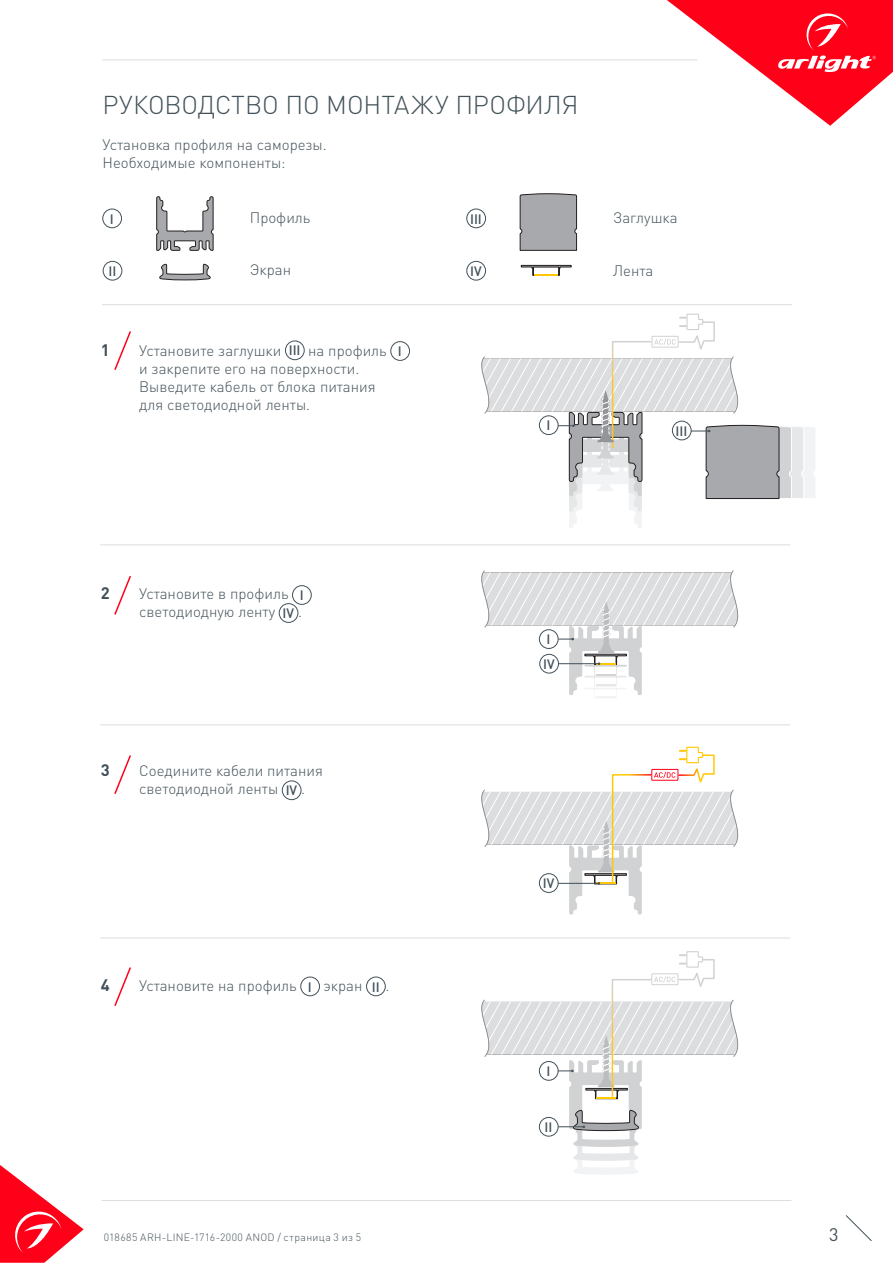
<style>
.page{position:relative;width:893px;height:1263px;background:#fff}
.page>*{position:absolute;margin:0;border:0;box-sizing:border-box;transform-origin:0 0}
.t1{font:300 25.5px "DIN Pro";letter-spacing:-.005em;color:#425159}
.t2{font:18px "DIN Pro";color:#425159}
.t3{font:700 16.5px "DIN Pro";color:#425159}
.t4{font:300 15px/18px "DIN Pro";color:#425159}
.t5{font:500 13.5px "DIN Pro";color:#425159}
.t6{font:300 10.5px "DIN Pro";letter-spacing:.04em;color:#425159}
</style>
<div class="page">
<svg style="left:0;top:1165px;width:84px;height:98px"></svg>
<svg style="left:845px;top:1215px;width:27px;height:26px"></svg>
<svg style="left:667px;top:0;width:226px;height:126px"></svg>
<hr style="left:102px;top:60px;width:595px;height:1px;background:#dcdddf">
<hr style="left:102px;top:1200px;width:689px;height:1px;background:#dcdddf">
<hr style="left:102px;top:304px;width:690px;height:1px;background:#dcdddf">
<svg style="left:521px;top:265px;width:51px;height:11px"></svg>
<hr style="left:534px;top:274px;width:24px;height:2px;background:#ffc800">
<div style="left:103px;top:209px;width:19px;height:19px;border:1px solid #425159;border-radius:50%"></div>
<div style="left:103px;top:261px;width:19px;height:19px;border:1px solid #425159;border-radius:50%"></div>
<div style="left:467px;top:209px;width:19px;height:19px;border:1px solid #425159;border-radius:50%"></div>
<div style="left:467px;top:261px;width:19px;height:19px;border:1px solid #425159;border-radius:50%"></div>
<svg style="left:156px;top:196px;width:57px;height:55px"></svg>
<svg style="left:159px;top:264px;width:52px;height:16px"></svg>
<svg style="left:520px;top:193px;width:57px;height:58px;background:#a1a1a5"></svg>
<hr style="left:100px;top:544px;width:690px;height:1px;background:#dcdddf">
<hr style="left:100px;top:724px;width:690px;height:1px;background:#dcdddf">
<hr style="left:100px;top:937px;width:690px;height:1px;background:#dcdddf">
<div style="left:285px;top:341px;width:19px;height:19px;border:1px solid #425159;border-radius:50%"></div>
<div style="left:391px;top:341px;width:19px;height:20px;border:1px solid #425159;border-radius:50%"></div>
<div style="left:282px;top:781px;width:19px;height:19px;border:1px solid #425159;border-radius:50%"></div>
<div style="left:301px;top:977px;width:19px;height:19px;border:1px solid #425159;border-radius:50%"></div>
<div style="left:366px;top:977px;width:19px;height:19px;border:1px solid #425159;border-radius:50%"></div>
<div style="left:292px;top:585px;width:19px;height:20px;border:1px solid #425159;border-radius:50%"></div>
<div style="left:279px;top:603px;width:19px;height:20px;border:1px solid #425159;border-radius:50%"></div>
<svg style="left:114px;top:331px;width:17px;height:39px"></svg>
<svg style="left:114px;top:576px;width:17px;height:39px"></svg>
<svg style="left:114px;top:755px;width:17px;height:39px"></svg>
<svg style="left:114px;top:967px;width:17px;height:39px"></svg>
<svg style="left:481px;top:313px;width:334px;height:215px"></svg>
<svg style="left:481px;top:570px;width:258px;height:128px"></svg>
<svg style="left:481px;top:746px;width:258px;height:168px"></svg>
<svg style="left:481px;top:951px;width:258px;height:223px"></svg>
<p class="t1" style="left:103px;top:87px;width:477px">РУКОВОДСТВО ПО МОНТАЖУ ПРОФИЛЯ</p>
<p class="t4" style="left:103px;top:134px;width:226px">Установка профиля на саморезы.</p>
<p class="t4" style="left:103px;top:152px;width:185px">Необходимые компоненты:</p>
<p class="t5" style="left:110px;top:209px;width:5px">I</p>
<p class="t5" style="left:108px;top:262px;width:9px">II</p>
<p class="t4" style="left:613px;top:208px;width:66px">Заглушка</p>
<p class="t4" style="left:250px;top:208px;width:62px">Профиль</p>
<p class="t4" style="left:250px;top:260px;width:43px">Экран</p>
<p class="t4" style="left:613px;top:260px;width:42px">Лента</p>
<p class="t5" style="left:470px;top:209px;width:13px">III</p>
<p class="t5" style="left:470px;top:262px;width:13px">IV</p>
<p class="t3" style="left:101px;top:339px;width:10px">1</p>
<p class="t4" style="left:139px;top:341px;width:144px">Установите заглушки</p>
<p class="t5" style="left:289px;top:341px;width:13px">III</p>
<p class="t4" style="left:308px;top:341px;width:80px">на профиль</p>
<p class="t5" style="left:398px;top:342px;width:5px">I</p>
<p class="t4" style="left:139px;top:359px;width:238px">и закрепите его на поверхности.<br>Выведите кабель от блока питания для светодиодной ленты.</p>
<p class="t3" style="left:101px;top:582px;width:10px">2</p>
<p class="t4" style="left:139px;top:584px;width:151px">Установите в профиль</p>
<p class="t5" style="left:300px;top:586px;width:5px">I</p>
<p class="t4" style="left:139px;top:602px;width:138px">светодиодную ленту</p>
<p class="t5" style="left:283px;top:604px;width:13px">IV</p>
<p class="t4" style="left:298px;top:602px;width:5px">.</p>
<p class="t3" style="left:101px;top:759px;width:10px">3</p>
<p class="t4" style="left:139px;top:761px;width:185px">Соедините кабели питания светодиодной ленты</p>
<p class="t5" style="left:286px;top:781px;width:13px">IV</p>
<p class="t4" style="left:301px;top:779px;width:5px">.</p>
<p class="t3" style="left:101px;top:974px;width:10px">4</p>
<p class="t4" style="left:139px;top:976px;width:159px">Установите на профиль</p>
<p class="t5" style="left:308px;top:977px;width:5px">I</p>
<p class="t4" style="left:323px;top:976px;width:41px">экран</p>
<p class="t5" style="left:372px;top:977px;width:9px">II</p>
<p class="t4" style="left:385px;top:976px;width:5px">.</p>
<p class="t5" style="left:547px;top:416px;width:5px">I</p>
<p class="t5" style="left:547px;top:630px;width:5px">I</p>
<p class="t5" style="left:543px;top:655px;width:13px">IV</p>
<p class="t5" style="left:543px;top:874px;width:13px">IV</p>
<p class="t5" style="left:547px;top:1062px;width:5px">I</p>
<p class="t5" style="left:545px;top:1118px;width:9px">II</p>
<p class="t5" style="left:676px;top:422px;width:13px">III</p>
<p class="t6" style="left:104px;top:1230px;width:259px">018685 ARH-LINE-1716-2000 ANOD / страница 3 из 5</p>
<p class="t2" style="left:829px;top:1222px;width:11px">3</p>
</div>
